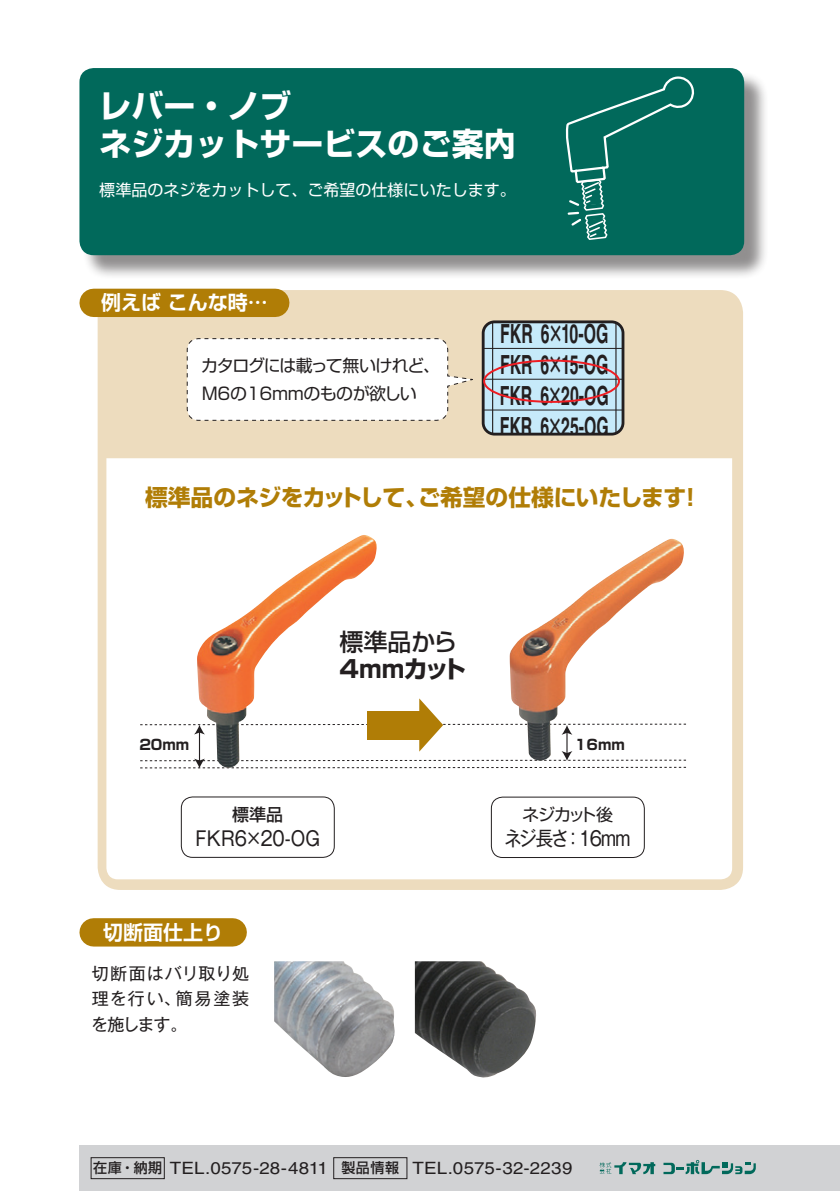
<style>
.page{position:relative;width:840px;height:1191px;background:#fff}
.page>*{position:absolute;margin:0;border:0;box-sizing:border-box;transform-origin:0 0}
.t1{font:700 32px/38px "Shin Go Pr 6 N";color:#fff}
.t2{font:700 26.4px/30.8px "Helvetica LT Std";color:#231f20;text-align:justify;scale:.6 1}
.t3{font:700 24px/27.6px "Shin Go Pr 6 N";letter-spacing:-.03em;color:#231f20}
.t4{font:700 22.8px "Shin Go Pr 6 N";letter-spacing:-.02em;color:#b07d06}
.t5{font:700 20px "Shin Go Pr 6 N De";color:#fff}
.t6{font:19.8px "Gothic MB101 Pr 6 N";letter-spacing:-.07em;color:#231f20;scale:.9 1}
.t7{font:17px "Helvetica LT Std";letter-spacing:.005em;color:#231f20;scale:1.1 1}
.t8{font:17px/28px "Shin Go Pr 6 N";letter-spacing:-.04em;color:#231f20}
.t9{font:17px/25.6px "Gothic MB101 Pr 6 N";letter-spacing:.055em;color:#231f20;text-align:justify}
.t10{font:500 17px "Shin Go Pr 6 N";color:#231f20}
.t11{font:16px "Shin Go Pr 6 N";color:#fff}
.t12{font:700 14.2px "Shin Go Pr 6 N";color:#231f20}
.s1{font-family:"Futo Go B101 Pr 6 N"}
.s2{font-weight:500}
.s3{font-family:"Shin Go Pr 6 N";font-weight:500;font-size:14px}
</style>
<div class="page">
<div style="left:79px;top:1145px;width:760px;height:46px;background:#d1d2d4"></div>
<div style="left:91px;top:1157px;width:73px;height:22px;border:1px solid #231f20"></div>
<div style="left:333px;top:1157px;width:74px;height:22px;border:1px solid #231f20"></div>
<svg style="left:599px;top:1162px;width:56px;height:12px"></svg>
<svg style="left:663px;top:1160px;width:92px;height:14px"></svg>
<div style="left:98px;top:290px;width:644px;height:600px;background:#eddcbe;border-radius:23px"></div>
<div style="left:106px;top:458px;width:625px;height:421px;background:#fff"></div>
<div style="left:82px;top:71px;width:686px;height:209px;background:#231f20;opacity:.5"></div>
<div style="left:79px;top:68px;width:664px;height:187px;background:#01695b;border-radius:14px"></div>
<svg style="left:565px;top:76px;width:130px;height:164px"></svg>
<div style="left:94px;top:289px;width:181px;height:28px;background:#b07d06"></div>
<svg style="left:485px;top:324px;width:137px;height:110px;background:#c4e1f0"></svg>
<hr style="left:492px;top:322px;width:1px;height:112px;background:#231f20">
<hr style="left:615px;top:322px;width:1px;height:112px;background:#231f20">
<hr style="left:483px;top:410px;width:139px;height:1px;background:#231f20">
<hr style="left:483px;top:379px;width:139px;height:1px;background:#231f20">
<hr style="left:483px;top:348px;width:139px;height:1px;background:#231f20">
<div style="left:481px;top:320px;width:143px;height:115px;border:3px solid #231f20;border-radius:11px"></div>
<div style="left:483px;top:359px;width:136px;height:44px;border:2px solid #ee1d23;border-radius:50%"></div>
<svg style="left:140px;top:698px;width:545px;height:70px;background:#efe9d9"></svg>
<div style="left:94px;top:918px;width:138px;height:28px;background:#b07d06"></div>
<svg style="left:186px;top:338px;width:287px;height:83px;background:#f9f8f5"></svg>
<div style="left:491px;top:797px;width:153px;height:60px;border:1px solid #231f20;border-radius:11px"></div>
<div style="left:181px;top:796px;width:153px;height:61px;border:1px solid #231f20;border-radius:11px"></div>
<img style="left:197px;top:535px;width:180px;height:233px">
<img style="left:509px;top:539px;width:175px;height:222px">
<img style="left:274px;top:961px;width:121px;height:116px">
<img style="left:414px;top:961px;width:122px;height:117px">
<p class="t1" style="left:99px;top:86px;width:418px">レバー・ノブ<br>ネジカットサービスのご案内</p>
<p class="t11" style="left:99px;top:177px;width:418px">標準品のネジをカットして、ご希望の仕様にいたします。</p>
<p class="t5" style="left:101px;top:286px;width:168px">例えば こんな時…</p>
<p class="t8" style="left:201px;top:350px;width:240px">カタログには載って無いけれど、<br>M6の16mmのものが欲しい</p>
<p class="t2" style="left:499px;top:318px;width:183px">FKR 6<span class="s1">×</span>10-OG FKR 6<span class="s1">×</span>15-OG FKR 6<span class="s1">×</span>20-OG FKR 6<span class="s1">×</span>25-OG</p>
<p class="t4" style="left:145px;top:479px;width:551px">標準品のネジをカットして、ご希望の仕様にいたします!</p>
<p class="t3" style="left:339px;top:627px;width:128px"><span class="s2">標準品から<br></span>4mmカット</p>
<p class="t12" style="left:139px;top:733px;width:51px">20mm</p>
<p class="t12" style="left:574px;top:733px;width:51px">16mm</p>
<p class="t10" style="left:232px;top:800px;width:53px">標準品</p>
<p class="t6" style="left:195px;top:821px;width:140px">FKR6×20-OG</p>
<p class="t5" style="left:103px;top:916px;width:121px">切断面仕上り</p>
<p class="t9" style="left:91px;top:959px;width:159px">切断面はバリ取り処理を行い、簡易塗装を施します。</p>
<p class="t8" style="left:522px;top:799px;width:92px">ネジカット後</p>
<p class="t6" style="left:504px;top:822px;width:142px">ネジ長さ：16mm</p>
<p class="t7" style="left:93px;top:1158px;width:437px"><span class="s3">在庫・納期</span> TEL.0575-28-4811 <span class="s3">製品情報</span> TEL.0575-32-2239</p>
</div>
